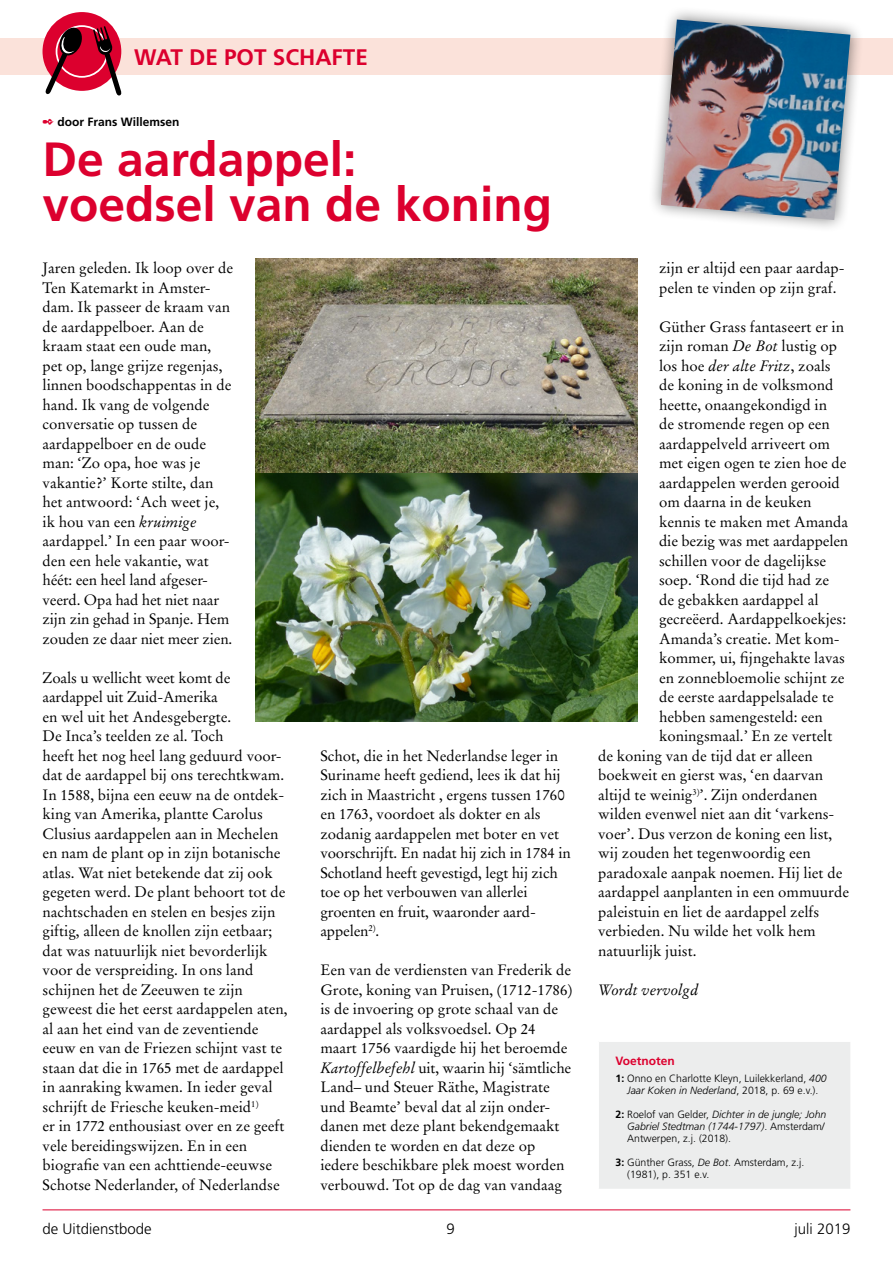
<style>
.page{position:relative;width:893px;height:1263px;background:#fff}
.page>*{position:absolute;margin:0;border:0;box-sizing:border-box;transform-origin:0 0}
.t1{font:700 48px/45px "Frutiger";color:#dc002e}
.t2{font:700 22.5px "Frutiger";color:#dc002e}
.t3{font:15px/19.5px "Stempel Garamond";color:#000}
.t4{font:300 15px "Frutiger";color:#000}
.t5{font:italic 15px "Stempel Garamond";color:#000}
.t6{font:700 12px "Frutiger";color:#000}
.t7{font:700 12px "Frutiger";color:#dc002e}
.t8{font:300 10.5px/12px "Frutiger";color:#000}
.s1{color:#dc002e}
.s2{font-style:italic}
.s3{font-weight:700}
</style>
<div class="page">
<hr style="left:43px;top:1209px;width:807px;height:1px;background:#dc002e">
<div style="left:0;top:38px;width:893px;height:36px;background:#fbe2da"></div>
<div style="left:43px;top:12px;width:78px;height:79px;background:#dc002e;border-radius:50%"></div>
<svg style="left:93px;top:26px;width:29px;height:70px"></svg>
<svg style="left:44px;top:26px;width:39px;height:69px"></svg>
<div style="left:648px;top:6px;width:216px;height:228px;background:#000;opacity:.5"></div>
<img style="left:661px;top:20px;width:189px;height:200px">
<div style="left:598px;top:1041px;width:253px;height:148px;background:#eceded"></div>
<hr style="left:598px;top:1041px;width:253px;height:1px;background:#fff">
<hr style="left:598px;top:1042px;width:1px;height:147px;background:#fff">
<hr style="left:850px;top:1042px;width:1px;height:147px;background:#fff">
<img style="left:255px;top:258px;width:383px;height:464px">
<h2 class="t2" style="left:134px;top:44px;width:235px">WAT DE POT SCHAFTE</h2>
<p class="t6" style="left:43px;top:115px;width:139px"><span class="s1">✒</span> door Frans Willemsen</p>
<h1 class="t1" style="left:43px;top:137px;width:511px">De aardappel:<br>voedsel van de koning</h1>
<p class="t3" style="left:43px;top:258px;width:192px">Jaren geleden. Ik loop over de<br>Ten Katemarkt in Amster&shy;dam. Ik passeer de kraam van de aardappelboer. Aan de kraam staat een oude man, pet op, lange grijze regenjas, linnen boodschappentas in de hand. Ik vang de volgende conversatie op tussen de aardappelboer en de oude man: ‘Zo opa, hoe was je vakantie?’ Korte stilte, dan het antwoord: ‘Ach weet je, ik hou van een <span class="s2">kruimige </span>aardappel.’ In een paar woor&shy;den een hele vakantie, wat héét: een heel land afgeser&shy;veerd. Opa had het niet naar zijn zin gehad in Spanje. Hem zouden ze daar niet meer zien.</p>
<p class="t3" style="left:43px;top:668px;width:246px">Zoals u wellicht weet komt de aardappel uit Zuid-Amerika<br>en wel uit het Andesgebergte.<br>De Inca’s teelden ze al. Toch<br>heeft het nog heel lang geduurd voor&shy;dat de aardappel bij ons terechtkwam.<br>In 1588, bijna een eeuw na de ontdek&shy;king van Amerika, plantte Carolus Clusius aardappelen aan in Mechelen en nam de plant op in zijn botanische atlas. Wat niet betekende dat zij ook gegeten werd. De plant behoort tot de nachtschaden en stelen en besjes zijn giftig, alleen de knollen zijn eetbaar; dat was natuurlijk niet bevorderlijk voor de verspreiding. In ons land schijnen het de Zeeuwen te zijn geweest die het eerst aardappelen aten, al aan het eind van de zeventiende eeuw en van de Friezen schijnt vast te staan dat die in 1765 met de aardappel in aanraking kwamen. In ieder geval schrijft de Friesche keuken-meid<sup>1)<br></sup>er in 1772 enthousiast over en ze geeft vele bereidingswijzen. En in een biografie van een achttiende-eeuwse Schotse Nederlander, of Nederlandse</p>
<p class="t3" style="left:320px;top:746px;width:252px">Schot, die in het Nederlandse leger in Suriname heeft gediend, lees ik dat hij zich in Maastricht , ergens tussen 1760 en 1763, voordoet als dokter en als zodanig aardappelen met boter en vet voorschrijft. En nadat hij zich in 1784 in Schotland heeft gevestigd, legt hij zich toe op het verbouwen van allerlei groenten en fruit, waaronder aard&shy;appelen<sup>2)</sup>.</p>
<p class="t3" style="left:320px;top:960px;width:254px">Een van de verdiensten van Frederik de Grote, koning van Pruisen, (1712-1786) is de invoering op grote schaal van de aardappel als volksvoedsel. Op 24 maart 1756 vaardigde hij het beroemde <span class="s2">Kartoffelbefehl</span> uit, waarin hij ‘sämtliche Land– und Steuer Räthe, Magistrate und Beamte’ beval dat al zijn onder&shy;danen met deze plant bekendgemaakt dienden te worden en dat deze op iedere beschikbare plek moest worden verbouwd. Tot op de dag van vandaag</p>
<p class="t3" style="left:659px;top:258px;width:187px">zijn er altijd een paar aardap&shy;pelen te vinden op zijn graf.</p>
<p class="t3" style="left:659px;top:317px;width:186px">Güther Grass fantaseert er in</p>
<p class="t3" style="left:659px;top:336px;width:179px">zijn roman <span class="s2">De Bot</span> lustig op</p>
<p class="t3" style="left:659px;top:356px;width:173px">los hoe <span class="s2">der alte Fritz</span>, zoals</p>
<p class="t3" style="left:659px;top:375px;width:176px">de koning in de volksmond</p>
<p class="t3" style="left:659px;top:395px;width:169px">heette, onaangekondigd in</p>
<p class="t3" style="left:659px;top:414px;width:172px">de stromende regen op een</p>
<p class="t3" style="left:659px;top:434px;width:172px">aardappelveld arriveert om</p>
<p class="t3" style="left:659px;top:453px;width:189px">met eigen ogen te zien hoe de</p>
<p class="t3" style="left:659px;top:473px;width:182px">aardappelen werden gerooid</p>
<p class="t3" style="left:659px;top:492px;width:154px">om daarna in de keuken</p>
<p class="t3" style="left:659px;top:512px;width:191px">kennis te maken met Amanda</p>
<p class="t3" style="left:659px;top:531px;width:191px">die bezig was met aardappelen</p>
<p class="t3" style="left:659px;top:551px;width:169px">schillen voor de dagelijkse</p>
<p class="t3" style="left:659px;top:570px;width:172px">soep. ‘Rond die tijd had ze</p>
<p class="t3" style="left:659px;top:590px;width:161px">de gebakken aardappel al</p>
<p class="t3" style="left:659px;top:609px;width:189px">gecreëerd. Aardappelkoekjes:</p>
<p class="t3" style="left:659px;top:629px;width:182px">Amanda’s creatie. Met kom-</p>
<p class="t3" style="left:659px;top:648px;width:187px">kommer, ui, fijngehakte lavas</p>
<p class="t3" style="left:659px;top:668px;width:187px">en zonnebloemolie schijnt ze</p>
<p class="t3" style="left:659px;top:687px;width:176px">de eerste aardappelsalade te</p>
<p class="t3" style="left:659px;top:707px;width:165px">hebben samengesteld: een</p>
<p class="t3" style="left:659px;top:726px;width:175px">koningsmaal.’ En ze vertelt</p>
<p class="t3" style="left:598px;top:746px;width:216px">de koning van de tijd dat er alleen</p>
<p class="t3" style="left:598px;top:765px;width:227px">boekweit en gierst was, ‘en daarvan</p>
<p class="t3" style="left:598px;top:785px;width:221px">altijd te weinig<sup>3)</sup>’. Zijn onderdanen</p>
<p class="t3" style="left:598px;top:804px;width:238px">wilden evenwel niet aan dit ‘varkens-</p>
<p class="t3" style="left:598px;top:824px;width:236px">voer’. Dus verzon de koning een list,</p>
<p class="t3" style="left:598px;top:843px;width:214px">wij zouden het tegenwoordig een</p>
<p class="t3" style="left:598px;top:863px;width:246px">paradoxale aanpak noemen. Hij liet de</p>
<p class="t3" style="left:598px;top:882px;width:252px">aardappel aanplanten in een ommuurde</p>
<p class="t3" style="left:598px;top:902px;width:223px">paleistuin en liet de aardappel zelfs</p>
<p class="t3" style="left:598px;top:921px;width:219px">verbieden. Nu wilde het volk hem</p>
<p class="t3" style="left:598px;top:941px;width:100px">natuurlijk juist.</p>
<p class="t5" style="left:598px;top:980px;width:102px">Wordt vervolgd</p>
<p class="t7" style="left:615px;top:1054px;width:61px">Voetnoten</p>
<p class="t8" style="left:615px;top:1072px;width:213px;text-align:center"><span class="s3">1:</span> Onno en Charlotte Kleyn, Luilekkerland, <span class="s2">400<br>Jaar Koken in Nederland</span>, 2018, p. 69 e.v.).</p>
<p class="t8" style="left:627px;top:1108px;width:201px;text-indent:-12px"><span class="s3">2:</span> Roelof van Gelder, <span class="s2">Dichter in de jungle; John<br>Gabriel Stedtman (1744-1797)</span>. Amsterdam/<br>Antwerpen, z.j. (2018).</p>
<p class="t8" style="left:627px;top:1156px;width:179px;text-indent:-12px"><span class="s3">3:</span> Günther Grass, <span class="s2">De Bot</span>. Amsterdam, z.j. (1981), p. 351 e.v.</p>
<p class="t4" style="left:43px;top:1221px;width:111px">de Uitdienstbode</p>
<p class="t4" style="left:447px;top:1221px;width:10px">9</p>
<p class="t4" style="left:795px;top:1221px;width:57px">juli 2019</p>
</div>
